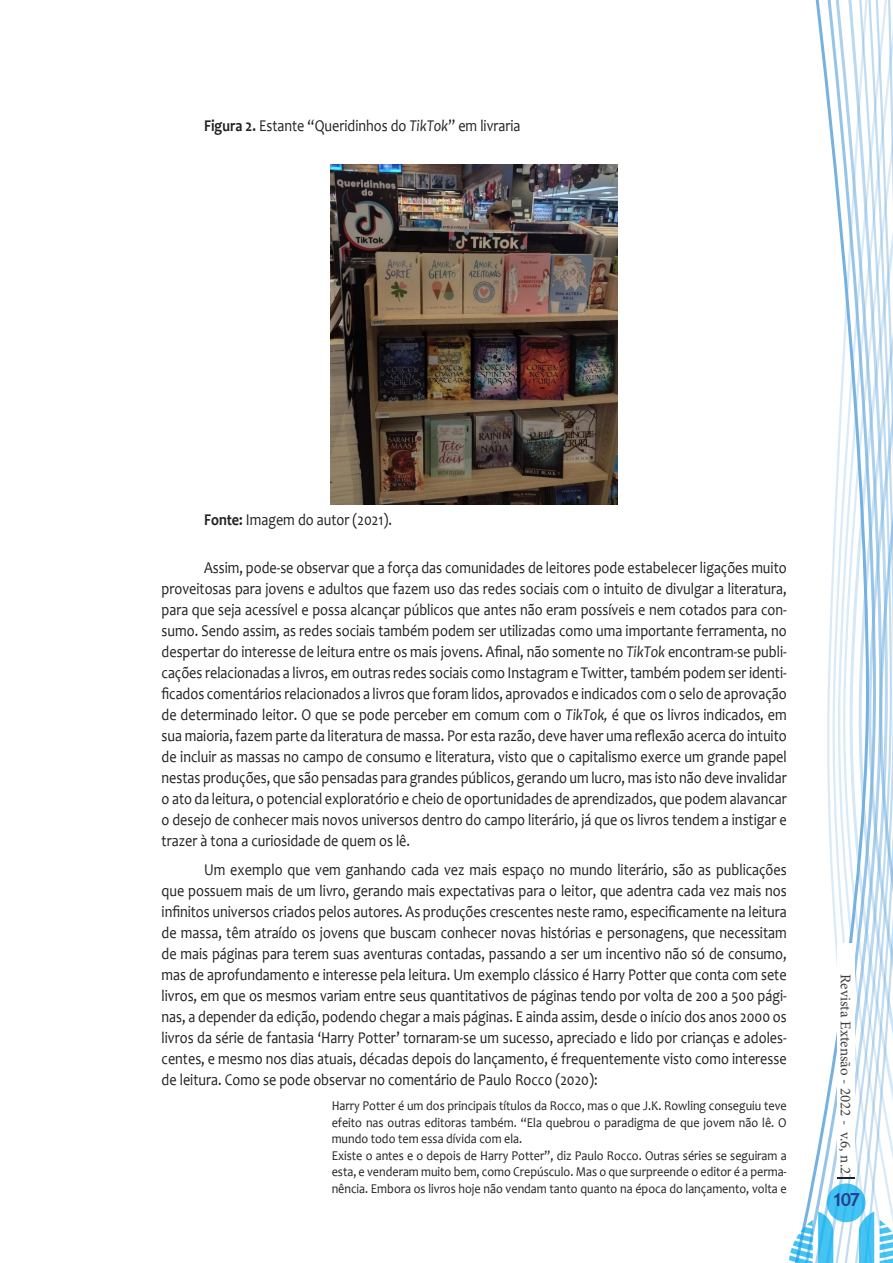
<style>
.page{position:relative;width:893px;height:1263px;background:#fff}
.page>*{position:absolute;margin:0;border:0;box-sizing:border-box;transform-origin:0 0}
.t1{font:700 18px "Trebuchet MS";color:#253f8e}
.Texto{font:16.5px/21px "Candara";color:#231f20;text-align:justify;scale:.86 1}
.t2{font:15px "Minion Pro";color:#3e3e3f}
.Citação{font:13.5px/16.5px "Candara";color:#231f20;text-align:justify;scale:.9 1}
.s1{font-weight:700}
.s2{font-style:italic}
</style>
<div class="page">
<svg style="left:789px;top:0;width:104px;height:1263px"></svg>
<img style="left:331px;top:164px;width:286px;height:340px">
<p class="Texto" style="left:204px;top:115px;width:369px"><span class="s1">Figura 2.</span> Estante “Queridinhos do <span class="s2">TikTok</span>” em livraria</p>
<p class="Texto" style="left:204px;top:509px;width:220px"><span class="s1">Fonte:</span> Imagem do autor (2021).</p>
<p class="Texto" style="left:162px;top:557px;width:728px;text-indent:43px">Assim, pode-se observar que a força das comunidades de leitores pode estabelecer ligações muito proveitosas para jovens e adultos que fazem uso das redes sociais com o intuito de divulgar a literatura, para que seja acessível e possa alcançar públicos que antes não eram possíveis e nem cotados para con&shy;sumo. Sendo assim, as redes sociais também podem ser utilizadas como uma importante ferramenta, no despertar do interesse de leitura entre os mais jovens. Afinal, não somente no <span class="s2">TikTok</span> encontram-se publi&shy;cações relacionadas a livros, em outras redes sociais como Instagram e Twitter, também podem ser identi&shy;ficados comentários relacionados a livros que foram lidos, aprovados e indicados com o selo de aprovação de determinado leitor. O que se pode perceber em comum com o <span class="s2">TikTok,</span> é que os livros indicados, em sua maioria, fazem parte da literatura de massa. Por esta razão, deve haver uma reflexão acerca do intuito de incluir as massas no campo de consumo e literatura, visto que o capitalismo exerce um grande papel nestas produções, que são pensadas para grandes públicos, gerando um lucro, mas isto não deve invalidar o ato da leitura, o potencial exploratório e cheio de oportunidades de aprendizados, que podem alavancar o desejo de conhecer mais novos universos dentro do campo literário, já que os livros tendem a instigar e trazer à tona a curiosidade de quem os lê.</p>
<p class="Texto" style="left:162px;top:859px;width:728px;text-indent:43px">Um exemplo que vem ganhando cada vez mais espaço no mundo literário, são as publicações que possuem mais de um livro, gerando mais expectativas para o leitor, que adentra cada vez mais nos infinitos universos criados pelos autores. As produções crescentes neste ramo, especificamente na leitura de massa, têm atraído os jovens que buscam conhecer novas histórias e personagens, que necessitam de mais páginas para terem suas aventuras contadas, passando a ser um incentivo não só de consumo, mas de aprofundamento e interesse pela leitura. Um exemplo clássico é Harry Potter que conta com sete livros, em que os mesmos variam entre seus quantitativos de páginas tendo por volta de 200 a 500 pági&shy;nas, a depender da edição, podendo chegar a mais páginas. E ainda assim, desde o início dos anos 2000 os livros da série de fantasia ‘Harry Potter’ tornaram-se um sucesso, apreciado e lido por crianças e adoles&shy;centes, e mesmo nos dias atuais, décadas depois do lançamento, é frequentemente visto como interesse de leitura. Como se pode observar no comentário de Paulo Rocco (2020):</p>
<p class="Citação" style="left:332px;top:1097px;width:507px">Harry Potter é um dos principais títulos da Rocco, mas o que J.K. Rowling conseguiu teve efeito nas outras editoras também. “Ela quebrou o paradigma de que jovem não lê. O mundo todo tem essa dívida com ela.</p>
<p class="Citação" style="left:332px;top:1147px;width:507px">Existe o antes e o depois de Harry Potter”, diz Paulo Rocco. Outras séries se seguiram a esta, e venderam muito bem, como Crepúsculo. Mas o que surpreende o editor é a perma&shy;nência. Embora os livros hoje não vendam tanto quanto na época do lançamento, volta e</p>
<p class="t2" style="left:856px;top:974px;width:201px;rotate:90deg">Revista Extensão - 2022 - v.6, n.2</p>
<p class="t1" style="left:832px;top:1188px;width:30px">107</p>
</div>
